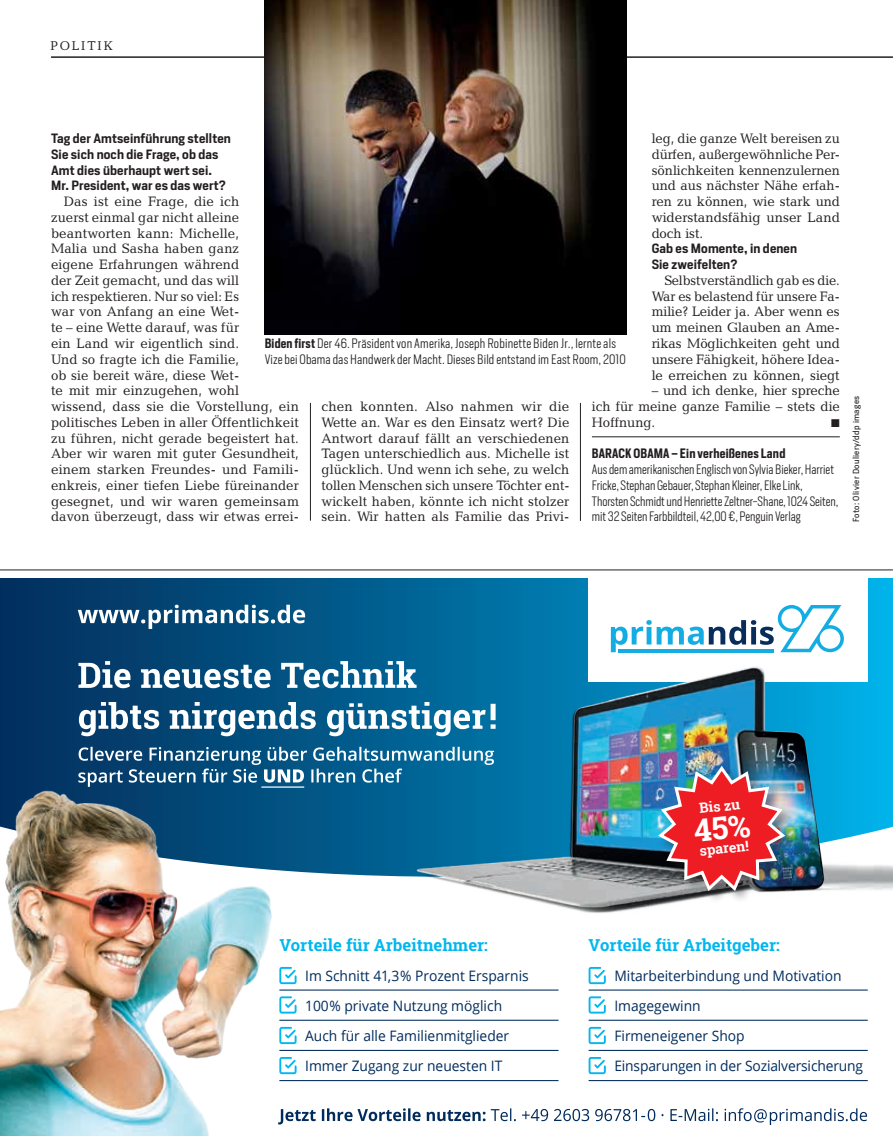
<style>
.page{position:relative;width:893px;height:1136px;background:#fff}
.page>*{position:absolute;margin:0;border:0;box-sizing:border-box;transform-origin:0 0}
.t1{font:700 16.65px "Roboto Slab";color:#00b7ef}
.t2{font:14.4px/30.2px "Open Sans";color:#002b5c;scale:.96 1}
.t3{font:700 14.1px "Roboto Slab";color:#fff}
.t4{font:13.8px/15.8px "Candida Focus Roman";letter-spacing:.005em;color:#231f20;text-align:justify}
.t5{font:13.8px/15.8px "Candida Focus Roman";letter-spacing:.005em;color:#231f20;text-align:justify;scale:.96 1}
.t6{font:12.9px "Candida Focus Roman";letter-spacing:.15em;color:#231f20}
.t7{font:300 12.75px/15.8px "Heron Sans Cond";color:#231f20}
.t8{font:600 12.75px "Heron Sans Cond";letter-spacing:.015em;color:#231f20}
.t9{font:600 12.6px/15.8px "Heron Sans";letter-spacing:.01em;color:#231f20}
.t10{font:11.25px "Zapf Dingbats";color:#231f20}
.t11{font:8.25px "Heron Sans";letter-spacing:.04em;color:#231f20}
.s1{font-weight:600}
</style>
<div class="page">
<hr style="left:51px;top:56px;width:842px;height:2px;background:#231f20">
<hr style="left:310px;top:403px;width:1px;height:117px;background:#231f20">
<hr style="left:580px;top:403px;width:1px;height:118px;background:#231f20">
<img style="left:265px;top:0;width:361px;height:334px">
<hr style="left:592px;top:436px;width:248px;height:1px;background:#231f20">
<hr style="left:0;top:569px;width:893px;height:1px;background:#231f20">
<svg style="left:0;top:578px;width:893px;height:298px;background:#025484"></svg>
<div style="left:589px;top:578px;width:279px;height:103px;background:#fff"></div>
<img style="left:0;top:785px;width:285px;height:350px">
<hr style="left:589px;top:989px;width:279px;height:1px;background:#002b5c">
<hr style="left:589px;top:1019px;width:279px;height:1px;background:#002b5c">
<hr style="left:589px;top:1049px;width:279px;height:1px;background:#002b5c">
<hr style="left:589px;top:1079px;width:279px;height:1px;background:#002b5c">
<svg style="left:589px;top:966px;width:17px;height:18px"></svg>
<svg style="left:589px;top:1026px;width:17px;height:17px"></svg>
<svg style="left:589px;top:1057px;width:17px;height:16px"></svg>
<svg style="left:589px;top:996px;width:17px;height:17px"></svg>
<hr style="left:279px;top:989px;width:279px;height:1px;background:#002b5c">
<hr style="left:279px;top:1019px;width:279px;height:1px;background:#002b5c">
<hr style="left:279px;top:1049px;width:279px;height:1px;background:#002b5c">
<hr style="left:279px;top:1079px;width:279px;height:1px;background:#002b5c">
<svg style="left:78px;top:604px;width:227px;height:25px"></svg>
<svg style="left:278px;top:1108px;width:589px;height:16px"></svg>
<svg style="left:79px;top:702px;width:330px;height:34px"></svg>
<svg style="left:78px;top:661px;width:331px;height:27px"></svg>
<svg style="left:78px;top:746px;width:331px;height:40px;background:#397499"></svg>
<img style="left:844px;top:662px;width:49px;height:228px">
<img style="left:409px;top:658px;width:435px;height:255px">
<div style="left:657px;top:765px;width:141px;height:139px;background:#231f20;opacity:.45"></div>
<hr style="left:262px;top:786px;width:42px;height:1px;background:#fff">
<svg style="left:279px;top:966px;width:18px;height:18px"></svg>
<svg style="left:279px;top:1026px;width:18px;height:17px"></svg>
<svg style="left:279px;top:1056px;width:18px;height:17px"></svg>
<svg style="left:279px;top:996px;width:18px;height:17px"></svg>
<svg style="left:611px;top:605px;width:233px;height:47px"></svg>
<img style="left:655px;top:764px;width:133px;height:129px">
<p class="t6" style="left:51px;top:39px;width:64px">POLITIK</p>
<p class="t9" style="left:51px;top:130px;width:181px">Tag der Amtseinführung stellten<br>Sie sich noch die Frage, ob das<br>Amt dies überhaupt wert sei.<br>Mr. President, war es das wert?</p>
<p class="t4" style="left:51px;top:193px;width:249px;text-align:left;text-indent:13px">Das ist eine Frage, die ich<br>zuerst einmal gar nicht alleine beantworten kann: Michelle,<br>Malia und Sasha haben ganz<br>eigene Erfahrungen während<br>der Zeit gemacht, und das will<br>ich respektieren. Nur so viel: Es<br>war von Anfang an eine Wet-<br>te – eine Wette darauf, was für<br>ein Land wir eigentlich sind.<br>Und so fragte ich die Familie,<br>ob sie bereit wäre, diese Wet-<br>te mit mir einzugehen, wohl<br>wissend, dass sie die Vorstellung, ein politisches Leben in aller Öffentlichkeit zu führen, nicht gerade begeistert hat.<br>Aber wir waren mit guter Gesundheit, einem starken Freundes- und Famili&shy;enkreis, einer tiefen Liebe füreinander gesegnet, und wir waren gemeinsam davon überzeugt, dass wir etwas errei-</p>
<p class="t4" style="left:652px;top:130px;width:190px">leg, die ganze Welt bereisen zu dürfen, außergewöhnliche Per&shy;sönlichkeiten kennenzulernen und aus nächster Nähe erfah&shy;ren zu können, wie stark und widerstandsfähig unser Land doch ist.</p>
<p class="t9" style="left:652px;top:241px;width:147px">Gab es Momente, in denen<br>Sie zweifelten?</p>
<p class="t5" style="left:652px;top:272px;width:198px;text-indent:13px">Selbstverständlich gab es die.<br>War es belastend für unsere Fa&shy;milie? Leider ja. Aber wenn es um meinen Glauben an Ame&shy;rikas Möglichkeiten geht und unsere Fähigkeit, höhere Idea&shy;le erreichen zu können, siegt</p>
<p class="t4" style="left:592px;top:382px;width:249px;text-indent:60px">– und ich denke, hier spreche ich für meine ganze Familie – stets die Hoffnung.</p>
<p class="t7" style="left:265px;top:335px;width:363px"><span class="s1">Biden first</span> Der 46. Präsident von Amerika, Joseph Robinette Biden Jr., lernte als<br>Vize bei Obama das Handwerk der Macht. Dieses Bild entstand im East Room, 2010</p>
<p class="t4" style="left:321px;top:398px;width:249px">chen konnten. Also nahmen wir die Wette an. War es den Einsatz wert? Die Antwort darauf fällt an verschiedenen Tagen unterschiedlich aus. Michelle ist glücklich. Und wenn ich sehe, zu welch tollen Menschen sich unsere Töchter ent&shy;wickelt haben, könnte ich nicht stolzer sein. Wir hatten als Familie das Privi-</p>
<p class="t10" style="left:831px;top:417px;width:10px">■</p>
<p class="t8" style="left:592px;top:445px;width:195px">BARACK OBAMA – Ein verheißenes Land</p>
<p class="t7" style="left:592px;top:461px;width:248px">Aus dem amerikanischen Englisch von Sylvia Bieker, Harriet Fricke, Stephan Gebauer, Stephan Kleiner, Elke Link, Thorsten Schmidt und Henriette Zeltner-Shane, 1024 Seiten, mit 32 Seiten Farbbildteil, 42,00 €, Penguin Verlag</p>
<p class="t11" style="left:851px;top:522px;width:127px;rotate:-90deg">Foto: Olivier Douliery/ddp images</p>
<p class="t3" style="left:698px;top:798px;width:42px;rotate:-6deg">Bis zu</p>
<p class="t3" style="left:699px;top:841px;width:51px;rotate:-6deg">sparen!</p>
<p class="t1" style="left:279px;top:933px;width:210px">Vorteile für Arbeitnehmer:</p>
<p class="t2" style="left:305px;top:960px;width:234px">Im Schnitt 41,3% Prozent Ersparnis<br>100% private Nutzung möglich<br>Auch für alle Familienmitglieder<br>Immer Zugang zur neuesten IT</p>
<p class="t1" style="left:589px;top:933px;width:193px">Vorteile für Arbeitgeber:</p>
<p class="t2" style="left:614px;top:960px;width:261px">Mitarbeiterbindung und Motivation<br>Imagegewinn<br>Firmeneigener Shop<br>Einsparungen in der Sozialversicherung</p>
</div>
